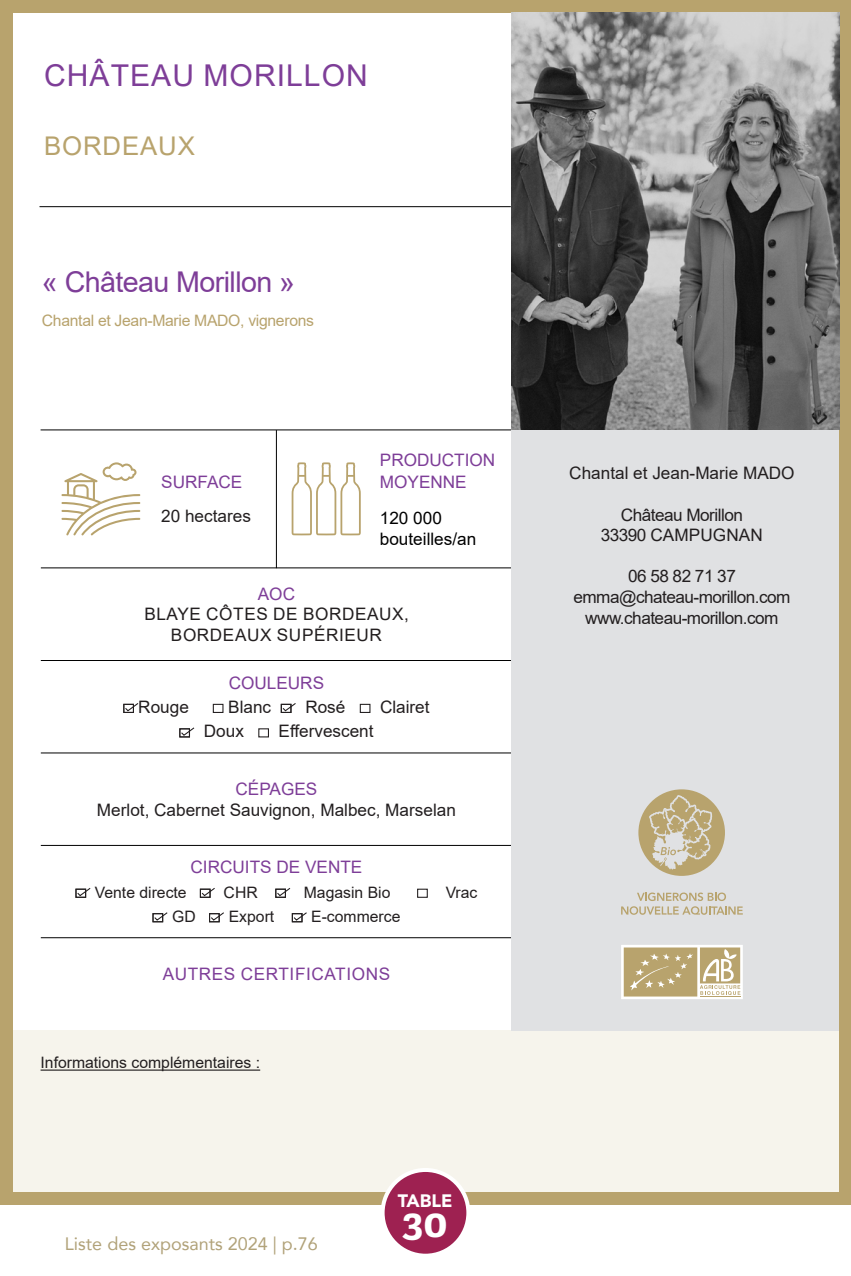
<style>
.page{position:relative;width:851px;height:1276px;background:#fff}
.page>*{position:absolute;margin:0;border:0;box-sizing:border-box;transform-origin:0 0}
.numero_table{font:700 39.9px "Adelle";color:#fff}
.t1{font:30px "Arial";letter-spacing:.035em;color:#7e3e98}
.t2{font:28.5px "Arial";letter-spacing:-.02em;color:#7e3e98}
.t3{font:25.8px "Arial";letter-spacing:.035em;color:#b8a36d}
.t4{font:18px "Avenir";color:#b1a279}
.t5{font:900 18px "Avenir";color:#fff}
.t6{font:17.1px/34.2px "Arial";color:#231f20}
.t7{font:17.1px/20.7px "Arial";letter-spacing:-.03em;color:#231f20;text-align:center}
.t8{font:17.1px/20.7px "Arial";letter-spacing:.035em;color:#231f20;text-align:center}
.t9{font:17.1px/22.2px "Arial";color:#7e3e98}
.t10{font:17.1px "Arial";letter-spacing:.035em;color:#7e3e98}
.t11{font:17.1px/20.7px "Arial";color:#000}
.t12{font:15.6px "Arial";color:#231f20}
.t13{font:15.6px "Arial";letter-spacing:-.02em;color:#b8a36d}
.s1{color:#7e3e98}
</style>
<div class="page">
<hr style="left:850px;top:0;width:1px;height:1204px;background:#b8a36d">
<hr style="left:41px;top:429px;width:805px;height:1px;background:#000">
<div style="left:75px;top:888px;width:11px;height:10px;border:1px solid #231f20"></div>
<svg style="left:76px;top:888px;width:15px;height:9px"></svg>
<div style="left:200px;top:888px;width:10px;height:10px;border:1px solid #231f20"></div>
<svg style="left:200px;top:888px;width:15px;height:9px"></svg>
<div style="left:275px;top:888px;width:11px;height:10px;border:1px solid #231f20"></div>
<svg style="left:276px;top:888px;width:15px;height:9px"></svg>
<div style="left:417px;top:888px;width:11px;height:10px;border:1px solid #231f20"></div>
<div style="left:152px;top:913px;width:11px;height:9px;border:1px solid #231f20"></div>
<svg style="left:153px;top:912px;width:15px;height:9px"></svg>
<div style="left:209px;top:913px;width:11px;height:9px;border:1px solid #231f20"></div>
<svg style="left:210px;top:912px;width:14px;height:9px"></svg>
<div style="left:292px;top:913px;width:10px;height:9px;border:1px solid #231f20"></div>
<svg style="left:292px;top:912px;width:15px;height:9px"></svg>
<div style="left:123px;top:704px;width:11px;height:9px;border:1px solid #231f20"></div>
<svg style="left:124px;top:703px;width:15px;height:9px"></svg>
<div style="left:213px;top:704px;width:10px;height:9px;border:1px solid #231f20"></div>
<div style="left:281px;top:704px;width:10px;height:9px;border:1px solid #231f20"></div>
<svg style="left:281px;top:703px;width:15px;height:9px"></svg>
<div style="left:360px;top:704px;width:10px;height:9px;border:1px solid #231f20"></div>
<div style="left:179px;top:728px;width:11px;height:9px;border:1px solid #231f20"></div>
<svg style="left:180px;top:727px;width:15px;height:9px"></svg>
<hr style="left:276px;top:430px;width:1px;height:138px;background:#000">
<div style="left:0;top:1030px;width:850px;height:174px;background:#f6f4ec"></div>
<hr style="left:41px;top:567px;width:805px;height:1px;background:#000">
<hr style="left:41px;top:752px;width:805px;height:1px;background:#000">
<hr style="left:41px;top:845px;width:805px;height:1px;background:#000">
<hr style="left:41px;top:937px;width:805px;height:1px;background:#000">
<hr style="left:41px;top:660px;width:477px;height:1px;background:#000">
<hr style="left:39px;top:206px;width:471px;height:1px;background:#000">
<div style="left:512px;top:430px;width:338px;height:600px;background:#e0e1e3"></div>
<div style="left:0;top:0;width:12px;height:1204px;background:#b8a36d"></div>
<div style="left:839px;top:0;width:11px;height:1204px;background:#b8a36d"></div>
<div style="left:0;top:1192px;width:850px;height:12px;background:#b8a36d"></div>
<div style="left:0;top:0;width:850px;height:12px;background:#b8a36d"></div>
<svg style="left:61px;top:462px;width:79px;height:73px"></svg>
<svg style="left:291px;top:462px;width:70px;height:73px"></svg>
<svg style="left:638px;top:789px;width:86px;height:87px"></svg>
<svg style="left:621px;top:892px;width:121px;height:23px"></svg>
<svg style="left:621px;top:945px;width:121px;height:54px"></svg>
<div style="left:623px;top:947px;width:74px;height:49px;background:#b8a36d"></div>
<svg style="left:630px;top:953px;width:63px;height:37px"></svg>
<hr style="left:699px;top:995px;width:41px;height:1px;background:#b8a36d">
<div style="left:699px;top:947px;width:41px;height:36px;background:#b8a36d"></div>
<svg style="left:699px;top:949px;width:41px;height:46px"></svg>
<hr style="left:41px;top:1069px;width:219px;height:1px;background:#231f20">
<img style="left:512px;top:13px;width:327px;height:416px">
<div style="left:382px;top:1170px;width:86px;height:85px;background:#9e2151;border-radius:50%"></div>
<div style="left:380px;top:1168px;width:90px;height:89px;border:4px solid #fff;border-radius:50%"></div>
<p class="t1" style="left:44px;top:55px;width:325px">CHÂTEAU MORILLON</p>
<p class="t3" style="left:44px;top:128px;width:152px">BORDEAUX</p>
<p class="t2" style="left:42px;top:262px;width:255px">« Château Morillon »</p>
<p class="t13" style="left:42px;top:310px;width:273px">Chantal et Jean-Marie MADO, vignerons</p>
<p class="t6" style="left:161px;top:465px;width:91px"><span class="s1">SURFACE<br></span>20 hectares</p>
<p class="t9" style="left:380px;top:448px;width:117px">PRODUCTION<br>MOYENNE</p>
<p class="t11" style="left:380px;top:507px;width:98px">120 000 bouteilles/an</p>
<p class="t8" style="left:144px;top:583px;width:266px"><span class="s1">AOC<br></span>BLAYE CÔTES DE BORDEAUX,<br>BORDEAUX SUPÉRIEUR</p>
<p class="t9" style="left:229px;top:671px;width:97px">COULEURS</p>
<p class="t6" style="left:138px;top:690px;width:52px">Rouge</p>
<p class="t6" style="left:228px;top:690px;width:44px">Blanc</p>
<p class="t6" style="left:305px;top:690px;width:42px">Rosé</p>
<p class="t6" style="left:380px;top:690px;width:51px">Clairet</p>
<p class="t6" style="left:204px;top:714px;width:42px">Doux</p>
<p class="t6" style="left:278px;top:714px;width:97px">Effervescent</p>
<p class="t6" style="left:97px;top:778px;width:360px;line-height:20.7px;text-align:center"><span class="s1">CÉPAGES<br></span>Merlot, Cabernet Sauvignon, Malbec, Marselan</p>
<p class="t9" style="left:190px;top:856px;width:173px">CIRCUITS DE VENTE</p>
<p class="t12" style="left:95px;top:881px;width:93px">Vente directe</p>
<p class="t12" style="left:224px;top:881px;width:36px">CHR</p>
<p class="t12" style="left:304px;top:881px;width:88px">Magasin Bio</p>
<p class="t12" style="left:445px;top:881px;width:33px">Vrac</p>
<p class="t12" style="left:172px;top:906px;width:25px">GD</p>
<p class="t12" style="left:229px;top:906px;width:47px">Export</p>
<p class="t12" style="left:311px;top:906px;width:91px">E-commerce</p>
<p class="t10" style="left:163px;top:962px;width:229px">AUTRES CERTIFICATIONS</p>
<p class="t12" style="left:41px;top:1052px;width:221px">Informations complémentaires :</p>
<p class="t4" style="left:65px;top:1229px;width:254px">Liste des exposants 2024 | p.76</p>
<p class="t5" style="left:397px;top:1185px;width:56px">TABLE</p>
<p class="numero_table" style="left:402px;top:1197px;width:46px">30</p>
<h1 class="numero_table" style="left:403px;top:1196px;width:23px">8</h1>
<p class="t6" style="left:569px;top:456px;width:227px">Chantal et Jean-Marie MADO</p>
<p class="t7" style="left:600px;top:504px;width:163px">Château Morillon<br>33390 CAMPUGNAN</p>
<p class="t7" style="left:573px;top:566px;width:218px">06 58 82 71 37 emma@chateau-morillon.com www.chateau-morillon.com</p>
</div>
